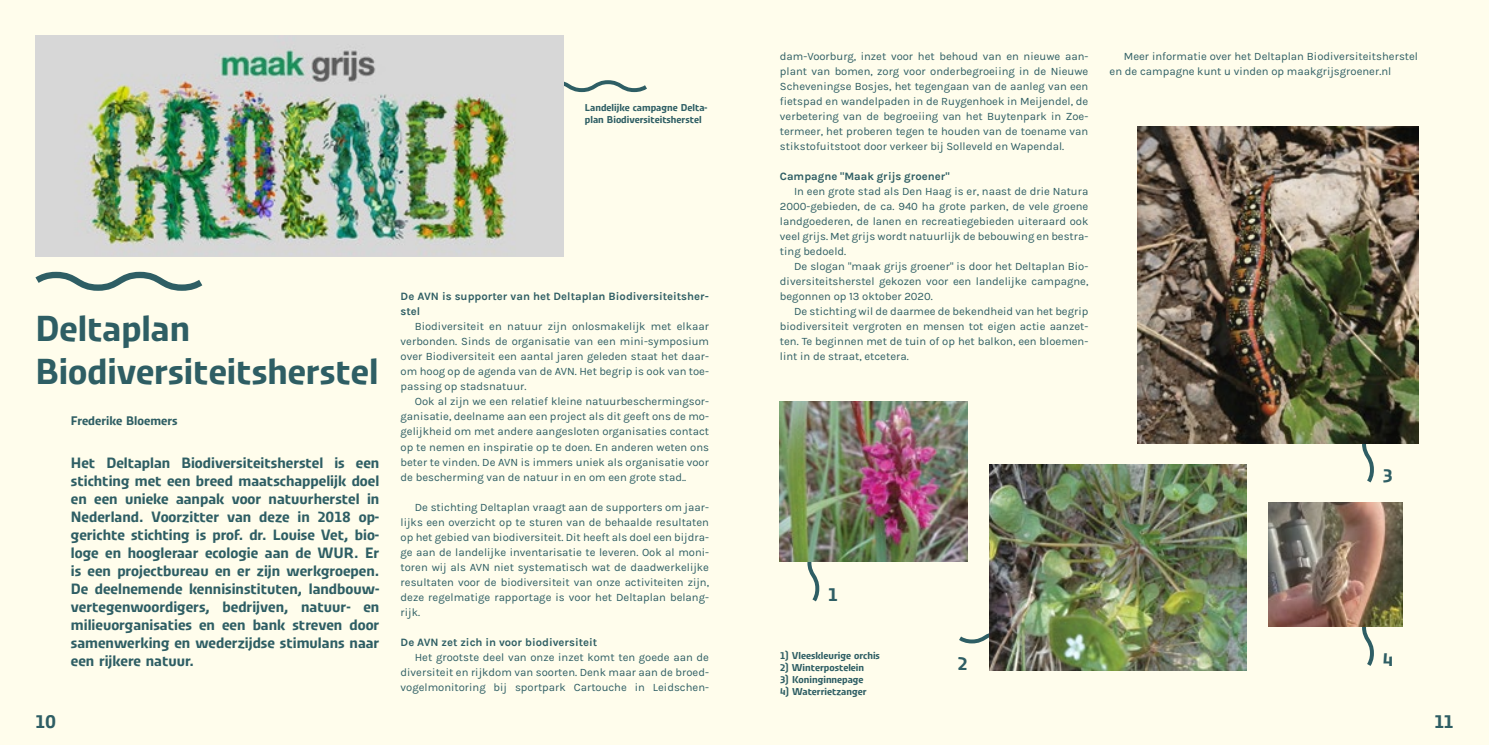
<style>
.page{position:relative;width:1489px;height:745px;background:#fff}
.page>*{position:absolute;margin:0;border:0;box-sizing:border-box;transform-origin:0 0}
.t1{font:700 36.25px/43.5px "Urby";color:#2e5e64}
.t2{font:700 18.75px "Urby";color:#2e5e64}
.t3{font:700 15px/18px "Urby";color:#2e5e64;text-align:justify}
.t4{font:700 12.5px "Urby";color:#2e5e64}
.t5{font:11.25px/15px "Karla";color:#2e5e64;text-align:justify}
.t6{font:700 11.25px/15px "Karla";color:#2e5e64}
.t7{font:700 10px/12px "Urby";color:#2e5e64}
</style>
<div class="page">
<div style="left:0;top:0;width:744px;height:744px;background:#fffdec"></div>
<div style="left:744px;top:0;width:744px;height:744px;background:#fffdec"></div>
<svg style="left:1361px;top:443px;width:12px;height:39px"></svg>
<svg style="left:1361px;top:626px;width:12px;height:39px"></svg>
<svg style="left:959px;top:633px;width:30px;height:10px"></svg>
<svg style="left:807px;top:561px;width:12px;height:40px"></svg>
<svg style="left:563px;top:80px;width:84px;height:12px"></svg>
<img style="left:780px;top:401px;width:187px;height:160px">
<img style="left:989px;top:464px;width:256px;height:206px">
<img style="left:1268px;top:502px;width:134px;height:124px">
<img style="left:1137px;top:126px;width:280px;height:317px">
<img style="left:35px;top:35px;width:528px;height:221px">
<svg style="left:35px;top:271px;width:167px;height:19px"></svg>
<p class="t7" style="left:585px;top:101px;width:124px">Landelijke campagne Delta&shy;plan Biodiversiteitsherstel</p>
<h1 class="t1" style="left:35px;top:304px;width:344px">Deltaplan<br>Biodiversiteitsherstel</h1>
<p class="t4" style="left:71px;top:411px;width:108px">Frederike Bloemers</p>
<p class="t3" style="left:71px;top:452px;width:310px">Het Deltaplan Biodiversiteitsherstel is een stichting met een breed maatschappelijk doel en een unieke aanpak voor natuurherstel in Nederland. Voorzitter van deze in 2018 op&shy;gerichte stichting is prof. dr. Louise Vet, bio&shy;loge en hoogleraar ecologie aan de WUR. Er is een projectbureau en er zijn werkgroepen.<br>De deelnemende kennisinstituten, landbouw&shy;vertegenwoordigers, bedrijven, natuur- en milieuorganisaties en een bank streven door samenwerking en wederzijdse stimulans naar een rijkere natuur.</p>
<p class="t6" style="left:400px;top:289px;width:310px">De AVN is supporter van het Deltaplan Biodiversiteitsher&shy;stel</p>
<p class="t5" style="left:400px;top:319px;width:310px;text-indent:14px">Biodiversiteit en natuur zijn onlosmakelijk met elkaar verbonden. Sinds de organisatie van een mini-symposium over Biodiversiteit een aantal jaren geleden staat het daar&shy;om hoog op de agenda van de AVN. Het begrip is ook van toe&shy;passing op stadsnatuur.</p>
<p class="t5" style="left:400px;top:394px;width:310px;text-indent:14px">Ook al zijn we een relatief kleine natuurbeschermingsor&shy;ganisatie, deelname aan een project als dit geeft ons de mo&shy;gelijkheid om met andere aangesloten organisaties contact op te nemen en inspiratie op te doen. En anderen weten ons beter te vinden. De AVN is immers uniek als organisatie voor de bescherming van de natuur in en om een grote stad..</p>
<p class="t5" style="left:400px;top:499px;width:310px;text-indent:14px">De stichting Deltaplan vraagt aan de supporters om jaar&shy;lijks een overzicht op te sturen van de behaalde resultaten op het gebied van biodiversiteit. Dit heeft als doel een bijdra&shy;ge aan de landelijke inventarisatie te leveren. Ook al moni&shy;toren wij als AVN niet systematisch wat de daadwerkelijke resultaten voor de biodiversiteit van onze activiteiten zijn, deze regelmatige rapportage is voor het Deltaplan belang&shy;rijk.</p>
<p class="t6" style="left:400px;top:634px;width:198px">De AVN zet zich in voor biodiversiteit</p>
<p class="t5" style="left:400px;top:649px;width:310px;text-indent:14px">Het grootste deel van onze inzet komt ten goede aan de diversiteit en rijkdom van soorten. Denk maar aan de broed&shy;vogelmonitoring bij sportpark Cartouche in Leidschen-</p>
<p class="t5" style="left:780px;top:49px;width:310px">dam-Voorburg, inzet voor het behoud van en nieuwe aan&shy;plant van bomen, zorg voor onderbegroeiing in de Nieuwe Scheveningse Bosjes, het tegengaan van de aanleg van een fietspad en wandelpaden in de Ruygenhoek in Meijendel, de verbetering van de begroeiing van het Buytenpark in Zoe&shy;termeer, het proberen tegen te houden van de toename van stikstofuitstoot door verkeer bij Solleveld en Wapendal.</p>
<p class="t6" style="left:780px;top:169px;width:171px">Campagne "Maak grijs groener"</p>
<p class="t5" style="left:780px;top:184px;width:310px;text-indent:14px">In een grote stad als Den Haag is er, naast de drie Natura 2000-gebieden, de ca. 940 ha grote parken, de vele groene landgoederen, de lanen en recreatiegebieden uiteraard ook veel grijs. Met grijs wordt natuurlijk de bebouwing en bestra&shy;ting bedoeld.</p>
<p class="t5" style="left:780px;top:259px;width:310px;text-indent:14px">De slogan "maak grijs groener" is door het Deltaplan Bio&shy;diversiteitsherstel gekozen voor een landelijke campagne, begonnen op 13 oktober 2020.</p>
<p class="t5" style="left:780px;top:304px;width:310px;text-indent:14px">De stichting wil de daarmee de bekendheid van het begrip biodiversiteit vergroten en mensen tot eigen actie aanzet&shy;ten. Te beginnen met de tuin of op het balkon, een bloemen&shy;lint in de straat, etcetera.</p>
<p class="t5" style="left:1109px;top:49px;width:310px;text-indent:14px">Meer informatie over het Deltaplan Biodiversiteitsherstel en de campagne kunt u vinden op maakgrijsgroener.nl</p>
<h2 class="t2" style="left:828px;top:581px;width:11px">1</h2>
<h2 class="t2" style="left:1382px;top:462px;width:11px">3</h2>
<p class="t7" style="left:780px;top:648px;width:101px">1) Vleeskleurige orchis</p>
<p class="t7" style="left:780px;top:660px;width:86px">2) Winterpostelein</p>
<p class="t7" style="left:780px;top:672px;width:85px">3) Koninginnepage</p>
<p class="t7" style="left:780px;top:684px;width:88px">4) Waterrietzanger</p>
<h2 class="t2" style="left:957px;top:650px;width:11px">2</h2>
<h2 class="t2" style="left:1382px;top:645px;width:12px">4</h2>
<h2 class="t2" style="left:35px;top:707px;width:22px">10</h2>
<h2 class="t2" style="left:1434px;top:707px;width:21px">11</h2>
</div>
